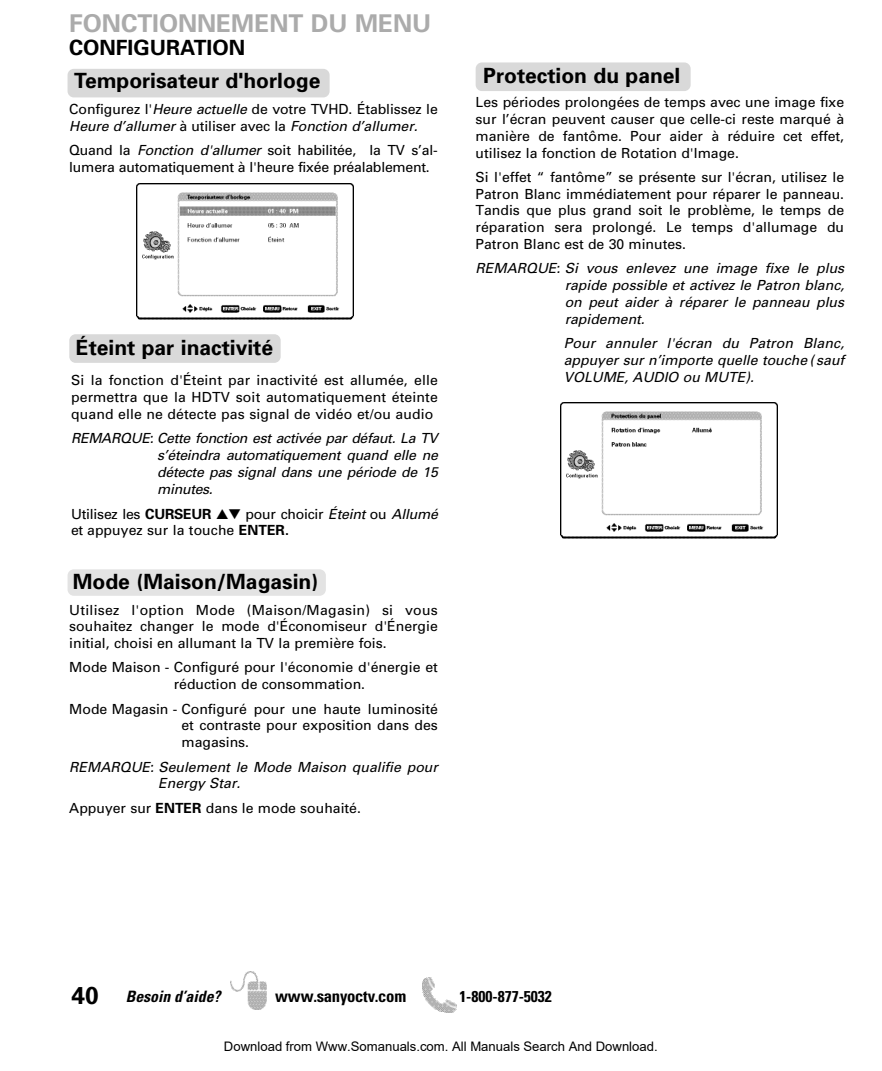
<style>
.page{position:relative;width:882px;height:1071px;background:#fff}
.page>*{position:absolute;margin:0;border:0;box-sizing:border-box;transform-origin:0 0}
.t1{font:700 24.5px "Univers";color:#ababab}
.t2{font:700 21px "Univers";color:#000}
.t3{font:700 condensed 16.62px "Univers";letter-spacing:-.015em;color:#000}
.t4{font:italic 700 condensed 15.75px "Univers";color:#000}
.t5{font:700 condensed 15.75px "Univers";color:#000}
.t6{font:14px/16.8px "Univers";color:#000;text-align:justify}
.t7{font:italic 14px/16.8px "Univers";color:#000;text-align:justify}
.t8{font:13.12px "Arial";color:#000}
.s1{font-style:italic}
.s2{font-weight:700}
.s3{font-style:normal;font-stretch:normal;font-size:24.5px}
</style>
<div class="page">
<img style="left:230px;top:971px;width:36px;height:38px">
<img style="left:423px;top:977px;width:34px;height:36px">
<div style="left:68px;top:69px;width:262px;height:28px;background:#d9d9d9;border-radius:6px"></div>
<img style="left:136px;top:184px;width:217px;height:66px">
<img style="left:136px;top:250px;width:217px;height:69px">
<div style="left:69px;top:334px;width:212px;height:29px;background:#d9d9d9;border-radius:6px"></div>
<div style="left:68px;top:569px;width:258px;height:27px;background:#e3e3e3;border-radius:6px"></div>
<div style="left:476px;top:62px;width:215px;height:29px;background:#d9d9d9;border-radius:6px"></div>
<img style="left:561px;top:403px;width:216px;height:66px">
<img style="left:561px;top:469px;width:216px;height:69px">
<h1 class="t1" style="left:69px;top:14px;width:363px">FONCTIONNEMENT DU MENU</h1>
<h2 class="t2" style="left:69px;top:40px;width:177px">CONFIGURATION</h2>
<h2 class="t2" style="left:74px;top:73px;width:248px">Temporisateur d'horloge</h2>
<p class="t6" style="left:69px;top:102px;width:370px">Configurez l'<span class="s1">Heure actuelle</span> de votre TVHD. Établissez le<br><span class="s1">Heure d’allumer</span> à utiliser avec la <span class="s1">Fonction d’allumer.</span></p>
<p class="t6" style="left:69px;top:143px;width:370px">Quand la <span class="s1">Fonction d'allumer</span> soit habilitée, la TV s’al&shy;lumera automatiquement à l'heure fixée préalablement.</p>
<h2 class="t2" style="left:76px;top:340px;width:199px">Éteint par inactivité</h2>
<p class="t6" style="left:71px;top:373px;width:368px">Si la fonction d'Éteint par inactivité est allumée, elle permettra que la HDTV soit automatiquement éteinte quand elle ne détecte pas signal de vidéo et/ou audio</p>
<p class="t7" style="left:157px;top:431px;width:282px;text-indent:-86px">REMARQUE: Cette fonction est activée par défaut. La TV s’éteindra automatiquement quand elle ne détecte pas signal dans une période de 15 minutes.</p>
<p class="t6" style="left:71px;top:507px;width:368px;line-height:16.3px">Utilisez les <span class="s2">CURSEUR</span> ▲▼ pour choicir <span class="s1">Éteint</span> ou <span class="s1">Allumé </span>et appuyez sur la touche <span class="s2">ENTER.</span></p>
<h2 class="t2" style="left:73px;top:574px;width:247px">Mode (Maison/Magasin)</h2>
<p class="t6" style="left:69px;top:602px;width:370px">Utilisez l'option Mode (Maison/Magasin) si vous souhaitez changer le mode d'Économiseur d'Énergie initial, choisi en allumant la TV la première fois.</p>
<p class="t6" style="left:174px;top:660px;width:266px;text-indent:-105px">Mode Maison - Configuré pour l'économie d'énergie et réduction de consommation.</p>
<p class="t6" style="left:182px;top:702px;width:258px;text-indent:-112px">Mode Magasin - Configuré pour une haute luminosité et contraste pour exposition dans des magasins.</p>
<p class="t7" style="left:158px;top:759px;width:281px;text-indent:-89px">REMARQUE: Seulement le Mode Maison qualifie pour<br>Energy Star.</p>
<p class="t6" style="left:69px;top:801px;width:293px">Appuyer sur <span class="s2">ENTER</span> dans le mode souhaité.</p>
<h2 class="t2" style="left:483px;top:68px;width:199px">Protection du panel</h2>
<p class="t6" style="left:476px;top:95px;width:370px">Les périodes prolongées de temps avec une image fixe sur l’écran peuvent causer que celle-ci reste marqué à manière de fantôme. Pour aider à réduire cet effet, utilisez la fonction de Rotation d'Image.</p>
<p class="t6" style="left:476px;top:170px;width:370px">Si l'effet “ fantôme” se présente sur l'écran, utilisez le Patron Blanc immédiatement pour réparer le panneau.<br>Tandis que plus grand soit le problème, le temps de réparation sera prolongé. Le temps d'allumage du Patron Blanc est de 30 minutes.</p>
<p class="t7" style="left:565px;top:261px;width:281px;text-indent:-89px">REMARQUE: Si vous enlevez une image fixe le plus rapide possible et activez le Patron blanc, on peut aider à réparer le panneau plus rapidement.</p>
<p class="t7" style="left:564px;top:336px;width:282px">Pour annuler l'écran du Patron Blanc, appuyer sur n’importe quelle touche (sauf VOLUME, AUDIO ou MUTE).</p>
<p class="t4" style="left:72px;top:990px;width:150px"><span class="s3">40</span> Besoin d’aide?</p>
<p class="t3" style="left:275px;top:990px;width:133px">www.sanyoctv.com</p>
<p class="t5" style="left:460px;top:990px;width:94px">1-800-877-5032</p>
<p class="t8" style="left:224px;top:1039px;width:435px">Download from Www.Somanuals.com. All Manuals Search And Download.</p>
</div>
